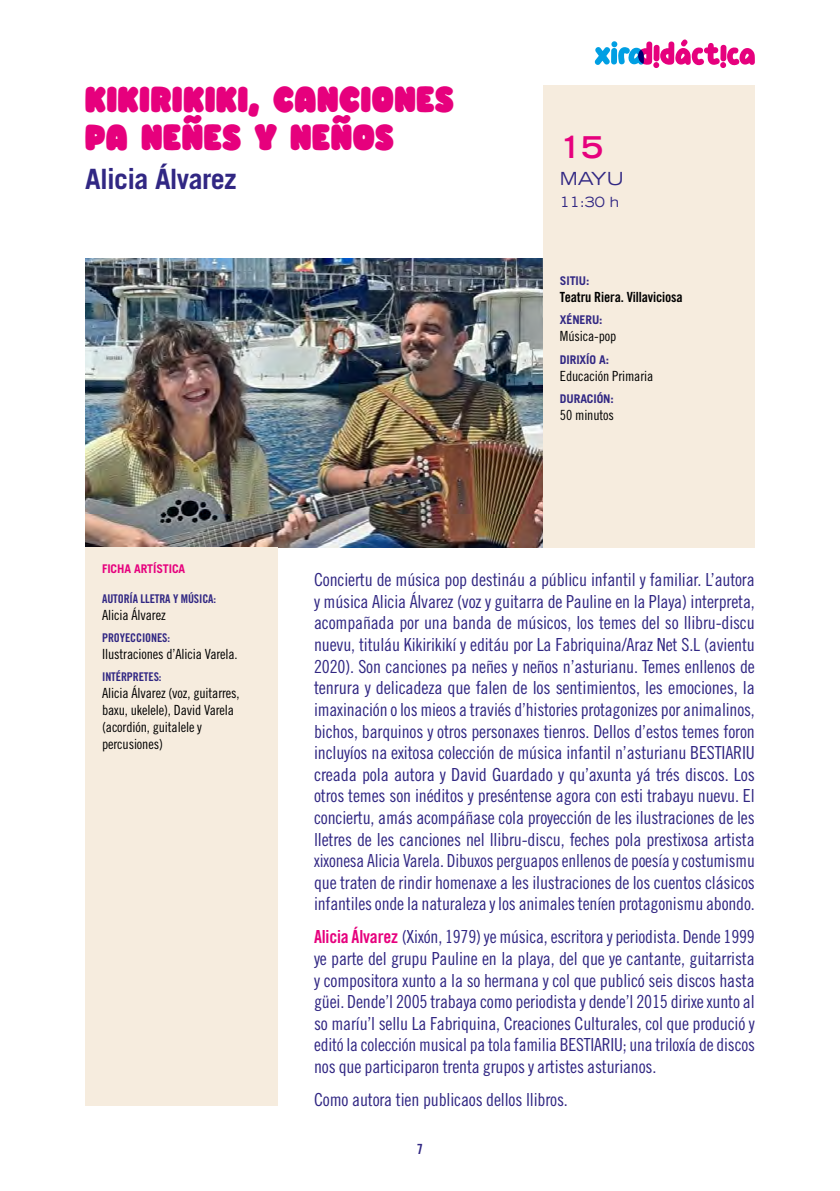
<style>
.page{position:relative;width:840px;height:1191px;background:#fff}
.page>*{position:absolute;margin:0;border:0;box-sizing:border-box;transform-origin:0 0}
.t1{font:900 36px/38px "Knicknack";letter-spacing:.025em;color:#e6007d}
.t2{font:700 expanded 30px "Trade Gothic LT Std";color:#e6007d}
.t3{font:700 28px "Trade Gothic LT Std";letter-spacing:-.025em;color:#312783}
.t4{font:18px/21.6px "Trade Gothic LT Std Cn 18";letter-spacing:-.01em;color:#312783;text-align:justify}
.t5{font:expanded 18px "Trade Gothic LT Std";color:#312783}
.t6{font:14px/16.8px "Trade Gothic LT Std Cn 18";letter-spacing:-.01em;color:#000}
.t7{font:14px "Trade Gothic LT Std Bd Cn 20";letter-spacing:-.01em;color:#000}
.t8{font:expanded 14px "Trade Gothic LT Std";color:#312783}
.t9{font:14px "Trade Gothic LT Std Bd Cn 20";color:#312783}
.t10{font:12px "Trade Gothic LT Std Bd Cn 20";letter-spacing:-.01em;color:#312783}
.t11{font:700 12px "Trade Gothic LT Std";letter-spacing:-.01em;color:#312783}
.t12{font:700 12px "Trade Gothic LT Std";letter-spacing:-.01em;color:#e6007d}
.s1{font-family:"Trade Gothic LT Std Bd Cn 20";color:#e6007d}
</style>
<div class="page">
<svg style="left:594px;top:39px;width:160px;height:29px"></svg>
<img style="left:85px;top:258px;width:457px;height:289px">
<div style="left:542px;top:85px;width:212px;height:173px;background:#f6ecde"></div>
<div style="left:85px;top:547px;width:193px;height:559px;background:#f6ecde"></div>
<div style="left:542px;top:258px;width:212px;height:289px;background:#f6ecde"></div>
<h1 class="t1" style="left:85px;top:79px;width:370px">KIKIRIKIKI, CANCIONES<br>PA NEÑES Y NEÑOS</h1>
<h3 class="t3" style="left:85px;top:162px;width:153px">Alicia Álvarez</h3>
<h2 class="t2" style="left:559px;top:127px;width:45px">15</h2>
<p class="t5" style="left:559px;top:166px;width:65px">MAYU</p>
<p class="t8" style="left:559px;top:193px;width:61px">11:30 h</p>
<p class="t11" style="left:559px;top:273px;width:31px">SITIU:</p>
<p class="t7" style="left:559px;top:288px;width:124px">Teatru Riera. Villaviciosa</p>
<p class="t11" style="left:559px;top:313px;width:44px">XÉNERU:</p>
<p class="t6" style="left:559px;top:328px;width:58px">Música-pop</p>
<p class="t11" style="left:559px;top:352px;width:50px">DIRIXÍO A:</p>
<p class="t6" style="left:559px;top:367px;width:95px">Educación Primaria</p>
<p class="t11" style="left:559px;top:391px;width:55px">DURACIÓN:</p>
<p class="t6" style="left:559px;top:406px;width:55px">50 minutos</p>
<p class="t12" style="left:102px;top:561px;width:85px">FICHA ARTÍSTICA</p>
<p class="t10" style="left:102px;top:591px;width:115px">AUTORÍA LLETRA Y MÚSICA:</p>
<p class="t6" style="left:102px;top:606px;width:65px">Alicia Álvarez</p>
<p class="t10" style="left:102px;top:630px;width:69px">PROYECCIONES:</p>
<p class="t6" style="left:102px;top:645px;width:137px">Ilustraciones d’Alicia Varela.</p>
<p class="t10" style="left:102px;top:670px;width:61px">INTÉRPRETES:</p>
<p class="t6" style="left:102px;top:684px;width:139px">Alicia Álvarez (voz, guitarres, baxu, ukelele), David Varela (acordión, guitalele y percusiones)</p>
<p class="t4" style="left:314px;top:569px;width:442px">Conciertu de música pop destináu a públicu infantil y familiar. L’autora y música Alicia Álvarez (voz y guitarra de Pauline en la Playa) interpreta, acompañada por una banda de músicos, los temes del so llibru-discu nuevu, tituláu Kikirikikí y editáu por La Fabriquina/Araz Net S.L (avientu 2020). Son canciones pa neñes y neños n’asturianu. Temes enllenos de tenrura y delicadeza que falen de los sentimientos, les emociones, la imaxinación o los mieos a traviés d’histories protagonizes por animalinos, bichos, barquinos y otros personaxes tienros. Dellos d’estos temes foron incluyíos na exitosa colección de música infantil n’asturianu BESTIARIU creada pola autora y David Guardado y qu’axunta yá trés discos. Los otros temes son inéditos y preséntense agora con esti trabayu nuevu. El conciertu, amás acompáñase cola proyección de les ilustraciones de les lletres de les canciones nel llibru-discu, feches pola prestixosa artista xixonesa Alicia Varela. Dibuxos perguapos enllenos de poesía y costumismu que traten de rindir homenaxe a les ilustraciones de los cuentos clásicos infantiles onde la naturaleza y los animales teníen protagonismu abondo.</p>
<p class="t4" style="left:314px;top:926px;width:442px"><span class="s1">Alicia Álvarez</span> (Xixón, 1979) ye música, escritora y periodista. Dende 1999 ye parte del grupu Pauline en la playa, del que ye cantante, guitarrista y compositora xunto a la so hermana y col que publicó seis discos hasta güei. Dende’l 2005 trabaya como periodista y dende’l 2015 dirixe xunto al so maríu’l sellu La Fabriquina, Creaciones Culturales, col que produció y editó la colección musical pa tola familia BESTIARIU; una triloxía de discos nos que participaron trenta grupos y artistes asturianos.</p>
<p class="t4" style="left:314px;top:1088px;width:255px">Como autora tien publicaos dellos llibros.</p>
<p class="t9" style="left:416px;top:1140px;width:8px">7</p>
</div>
